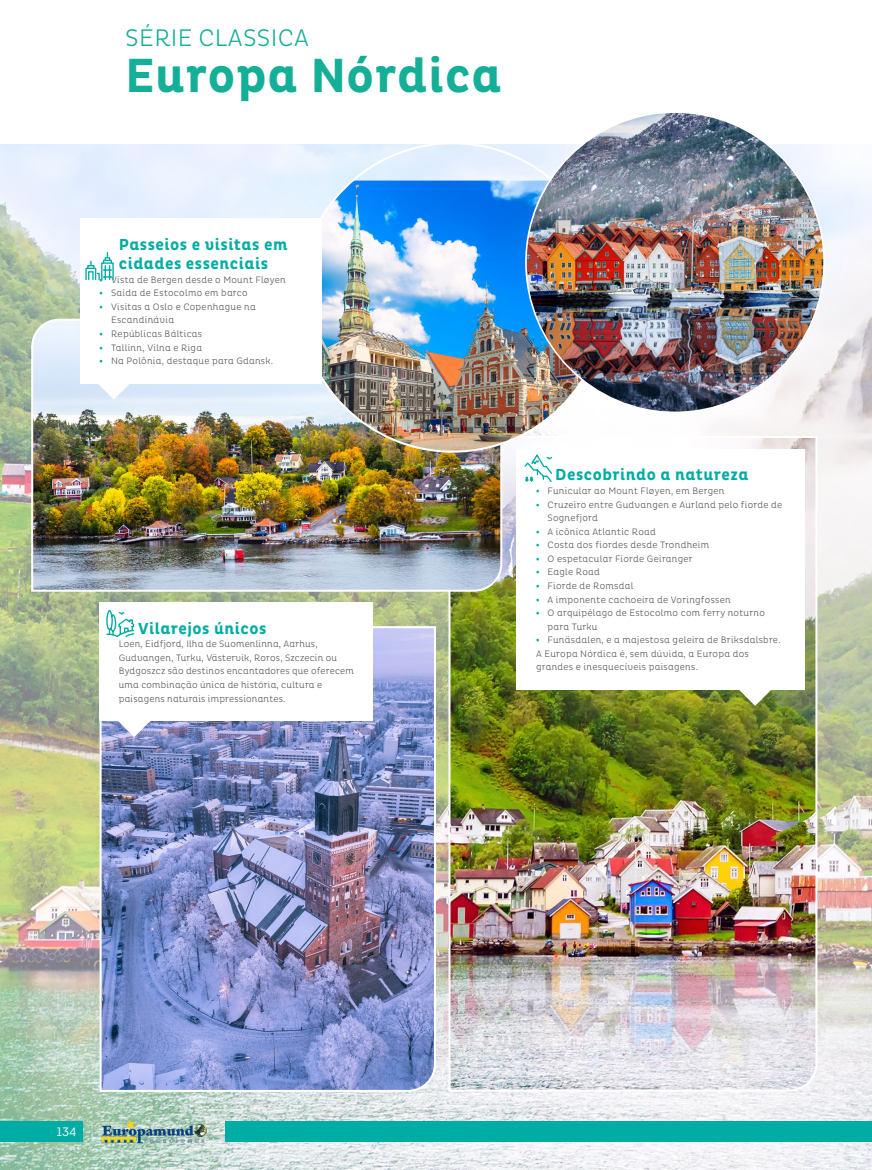
<style>
.page{position:relative;width:872px;height:1170px;background:#fff}
.page>*{position:absolute;margin:0;border:0;box-sizing:border-box;transform-origin:0 0}
.t1{font:700 48.75px "Pluto Cond";letter-spacing:.02em;color:#15af97}
.t2{font:300 24.45px "Pluto Cond";letter-spacing:.015em;color:#15af97}
.t3{font:700 16.2px/19.5px "Pluto Cond";letter-spacing:.03em;color:#00ada5}
.t4{font:12.15px "Intro";color:#fff}
.t5{font:300 9.45px/13.5px "Pluto Cond";letter-spacing:.03em;color:#575756}
.s1{font-weight:800;color:#00ada5}
</style>
<div class="page">
<img style="left:0;top:144px;width:872px;height:1025px">
<img style="left:447px;top:435px;width:371px;height:657px">
<img style="left:99px;top:625px;width:338px;height:467px">
<img style="left:30px;top:317px;width:473px;height:275px">
<div style="left:100px;top:602px;width:273px;height:118px;background:#fff"></div>
<svg style="left:106px;top:610px;width:29px;height:27px"></svg>
<svg style="left:117px;top:720px;width:34px;height:17px"></svg>
<img style="left:299px;top:180px;width:307px;height:271px">
<div style="left:80px;top:218px;width:241px;height:165px;background:#fff"></div>
<svg style="left:85px;top:252px;width:27px;height:29px"></svg>
<svg style="left:96px;top:383px;width:35px;height:16px"></svg>
<svg style="left:738px;top:689px;width:34px;height:16px"></svg>
<div style="left:517px;top:449px;width:288px;height:240px;background:#fff"></div>
<svg style="left:524px;top:454px;width:28px;height:28px"></svg>
<img style="left:526px;top:114px;width:298px;height:298px">
<img style="left:100px;top:1118px;width:107px;height:26px">
<div style="left:0;top:1121px;width:83px;height:20px;background:#00ada5"></div>
<div style="left:225px;top:1121px;width:614px;height:20px;background:#00ada5"></div>
<div style="left:290px;top:1121px;width:582px;height:20px;background:#00ada5"></div>
<h2 class="t2" style="left:125px;top:24px;width:185px">SÉRIE CLASSICA</h2>
<h1 class="t1" style="left:125px;top:47px;width:378px">Europa Nórdica</h1>
<h3 class="t3" style="left:119px;top:235px;width:170px">Passeios e visitas em cidades essenciais</h3>
<p class="t5" style="left:100px;top:273px;width:188px"><span class="s1">•</span> Vista de Bergen desde o Mount Fløyen</p>
<p class="t5" style="left:100px;top:286px;width:150px"><span class="s1">•</span> Saída de Estocolmo em barco</p>
<p class="t5" style="left:111px;top:300px;width:146px;text-indent:-12px"><span class="s1">•</span> Visitas a Oslo e Copenhague na<br>Escandinávia</p>
<p class="t5" style="left:100px;top:327px;width:104px"><span class="s1">•</span> Repúblicas Bálticas</p>
<p class="t5" style="left:100px;top:340px;width:104px"><span class="s1">•</span> Tallinn, Vilna e Riga</p>
<p class="t5" style="left:100px;top:354px;width:175px"><span class="s1">•</span> Na Polônia, destaque para Gdansk.</p>
<h3 class="t3" style="left:138px;top:619px;width:130px">Vilarejos únicos</h3>
<p class="t5" style="left:119px;top:637px;width:237px">Loen, Eidfjord, Ilha de Suomenlinna, Aarhus, Gudvangen, Turku, Västervik, Roros, Szczecin ou Bydgoszcz são destinos encantadores que oferecem uma combinação única de história, cultura e paisagens naturais impressionantes.</p>
<h3 class="t3" style="left:555px;top:465px;width:195px">Descobrindo a natureza</h3>
<p class="t5" style="left:536px;top:484px;width:190px"><span class="s1">•</span> Funicular ao Mount Fløyen, em Bergen</p>
<p class="t5" style="left:547px;top:497px;width:236px;text-indent:-12px"><span class="s1">•</span> Cruzeiro entre Gudvangen e Aurland pelo fiorde de<br>Sognefjord</p>
<p class="t5" style="left:536px;top:524px;width:121px"><span class="s1">•</span> A icônica Atlantic Road</p>
<p class="t5" style="left:536px;top:538px;width:175px"><span class="s1">•</span> Costa dos fiordes desde Trondheim</p>
<p class="t5" style="left:536px;top:552px;width:158px"><span class="s1">•</span> O espetacular Fiorde Geiranger</p>
<p class="t5" style="left:536px;top:565px;width:65px"><span class="s1">•</span> Eagle Road</p>
<p class="t5" style="left:536px;top:579px;width:99px"><span class="s1">•</span> Fiorde de Romsdal</p>
<p class="t5" style="left:536px;top:592px;width:196px"><span class="s1">•</span> A imponente cachoeira de Voringfossen</p>
<p class="t5" style="left:547px;top:606px;width:219px;text-indent:-12px"><span class="s1">•</span> O arquipélago de Estocolmo com ferry noturno para Turku</p>
<p class="t5" style="left:536px;top:633px;width:246px"><span class="s1">•</span> Funäsdalen, e a majestosa geleira de Briksdalsbre.<br>A Europa Nórdica é, sem dúvida, a Europa dos grandes e inesquecíveis paisagens.</p>
<p class="t4" style="left:57px;top:1123px;width:21px">134</p>
</div>
